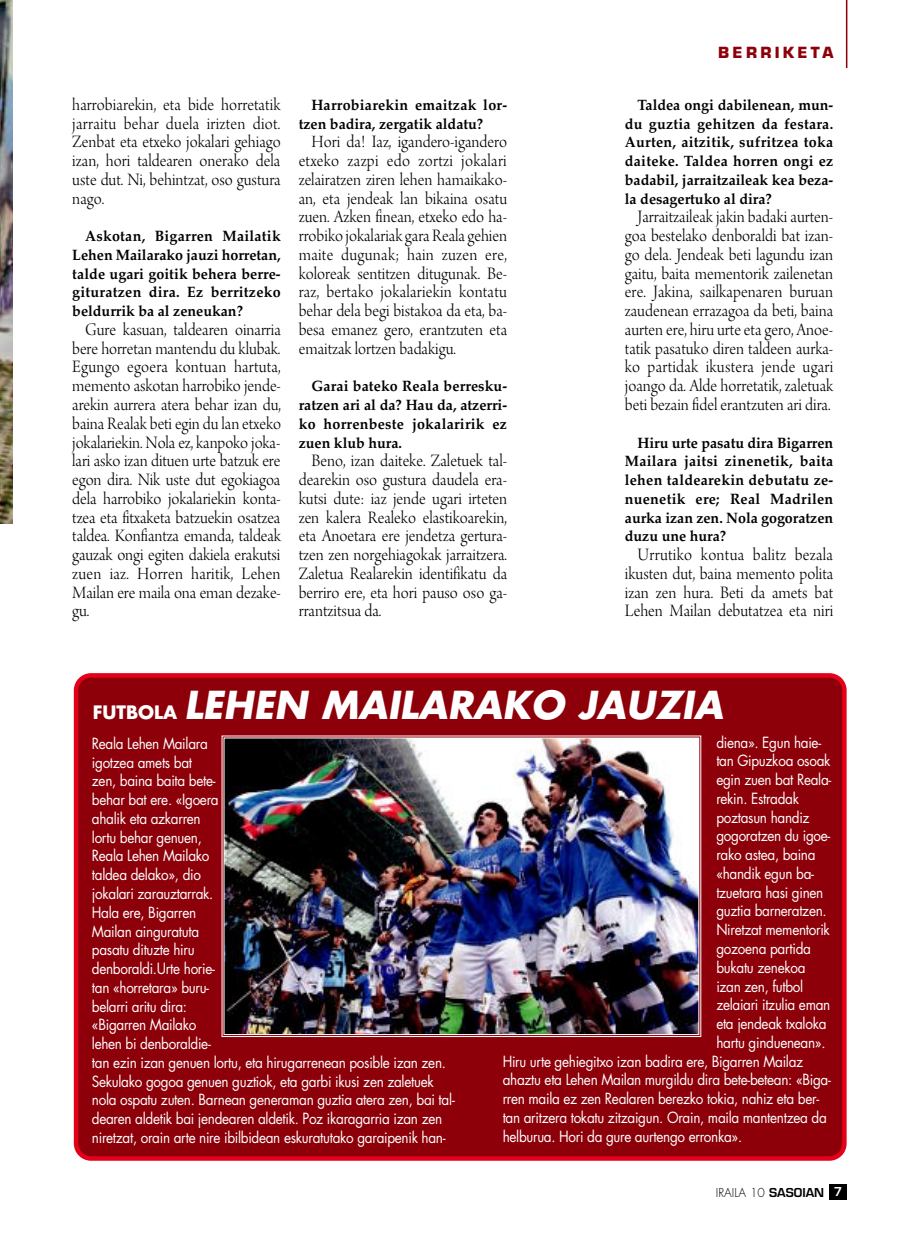
<style>
.page{position:relative;width:919px;height:1238px;background:#fff}
.page>*{position:absolute;margin:0;border:0;box-sizing:border-box;transform-origin:0 0}
.t1{font:italic 700 37.5px "Futura";color:#fff}
.t2{font:18.45px/18.8px "Arno Pro Light Display";color:#000;text-align:justify;scale:.95 1}
.t3{font:15px/18.8px "Futura";letter-spacing:-.02em;color:#fff;scale:.9 1}
.t4{font:700 15px/18.8px "Palatino";color:#000;text-align:justify;scale:.95 1}
.t5{font:700 15px/18.8px "Palatino";letter-spacing:.02em;color:#000;scale:.95 1}
.t6{font:700 15px "Eurostile";letter-spacing:.215em;color:#8d0009}
.t7{font:300 12px "Futura";color:#000}
.s1{font-style:normal;font-size:18px}
.s2{font-family:"Eurostile";font-weight:600}
.s3{font-family:"Eurostile";font-weight:600;color:#fff}
</style>
<div class="page">
<div style="left:74px;top:673px;width:772px;height:487px;background:#8d0009"></div>
<hr style="left:845px;top:0;width:2px;height:68px;background:#8d0009">
<img style="left:0;top:0;width:13px;height:523px">
<div style="left:829px;top:1184px;width:17px;height:15px;background:#000"></div>
<img style="left:225px;top:739px;width:472px;height:293px">
<div style="left:221px;top:735px;width:480px;height:301px;border:1px solid #fff"></div>
<div style="left:223px;top:737px;width:476px;height:297px;border:1px solid #fff"></div>
<p class="t2" style="left:72px;top:97px;width:221px">harrobiarekin, eta bide horretatik jarraitu behar duela irizten diot.<br>Zenbat eta etxeko jokalari gehiago izan, hori taldearen onerako dela uste dut. Ni, behintzat, oso gustura nago.</p>
<p class="t4" style="left:72px;top:226px;width:221px;text-indent:13px">Askotan, Bigarren Mailatik Lehen Mailarako jauzi horretan, talde ugari goitik behera berre&shy;gituratzen dira. Ez berritzeko beldurrik ba al zeneukan?</p>
<p class="t2" style="left:72px;top:322px;width:221px;text-indent:13px">Gure kasuan, taldearen oinarria bere horretan mantendu du klubak.<br>Egungo egoera kontuan hartuta, memento askotan harrobiko jende&shy;arekin aurrera atera behar izan du, baina Realak beti egin du lan etxeko jokalariekin. Nola ez, kanpoko joka&shy;lari asko izan dituen urte batzuk ere egon dira. Nik uste dut egokiagoa dela harrobiko jokalariekin konta&shy;tzea eta fitxaketa batzuekin osatzea taldea. Konfiantza emanda, taldeak gauzak ongi egiten dakiela erakutsi zuen iaz. Horren haritik, Lehen Mailan ere maila ona eman dezake&shy;gu.</p>
<p class="t5" style="left:299px;top:95px;width:221px;text-indent:13px">Harrobiarekin emaitzak lor&shy;tzen badira, zergatik aldatu?</p>
<p class="t2" style="left:299px;top:134px;width:221px;text-indent:13px">Hori da! Iaz, igandero-igandero etxeko zazpi edo zortzi jokalari zelairatzen ziren lehen hamaikako&shy;an, eta jendeak lan bikaina osatu zuen. Azken finean, etxeko edo ha&shy;rrobiko jokalariak gara Reala gehien maite dugunak; hain zuzen ere, koloreak sentitzen ditugunak. Be&shy;raz, bertako jokalariekin kontatu behar dela begi bistakoa da eta, ba&shy;besa emanez gero, erantzuten eta emaitzak lortzen badakigu.</p>
<p class="t4" style="left:299px;top:376px;width:221px;text-indent:13px">Garai bateko Reala berresku&shy;ratzen ari al da? Hau da, atzerri&shy;ko horrenbeste jokalaririk ez zuen klub hura.</p>
<p class="t2" style="left:299px;top:453px;width:221px;text-indent:13px">Beno, izan daiteke. Zaletuek tal&shy;dearekin oso gustura daudela era&shy;kutsi dute: iaz jende ugari irteten zen kalera Realeko elastikoarekin, eta Anoetara ere jendetza gertura&shy;tzen zen norgehiagokak jarraitzera.<br>Zaletua Realarekin identifikatu da berriro ere, eta hori pauso oso ga&shy;rrantzitsua da.</p>
<p class="t6" style="left:718px;top:47px;width:117px">BERRIKETA</p>
<p class="t4" style="left:624px;top:95px;width:221px;text-indent:13px">Taldea ongi dabilenean, mun&shy;du guztia gehitzen da festara.<br>Aurten, aitzitik, sufritzea toka daiteke. Taldea horren ongi ez badabil, jarraitzaileak kea beza&shy;la desagertuko al dira?</p>
<p class="t2" style="left:624px;top:209px;width:221px;text-indent:13px">Jarraitzaileak jakin badaki aurten&shy;goa bestelako denboraldi bat izan&shy;go dela. Jendeak beti lagundu izan gaitu, baita mementorik zailenetan ere. Jakina, sailkapenaren buruan zaudenean errazagoa da beti, baina aurten ere, hiru urte eta gero, Anoe&shy;tatik pasatuko diren taldeen aurka&shy;ko partidak ikustera jende ugari joango da. Alde horretatik, zaletuak beti bezain fidel erantzuten ari dira.</p>
<p class="t4" style="left:624px;top:433px;width:221px;text-indent:13px">Hiru urte pasatu dira Bigarren Mailara jaitsi zinenetik, baita lehen taldearekin debutatu ze&shy;nuenetik ere; Real Madrilen aurka izan zen. Nola gogoratzen duzu une hura?</p>
<p class="t2" style="left:624px;top:547px;width:221px;text-indent:13px">Urrutiko kontua balitz bezala ikusten dut, baina memento polita izan zen hura. Beti da amets bat Lehen Mailan debutatzea eta niri</p>
<h1 class="t1" style="left:93px;top:687px;width:631px"><span class="s1">FUTBOLA</span> LEHEN MAILARAKO JAUZIA</h1>
<p class="t3" style="left:716px;top:734px;width:118px">diena». Egun haie-</p>
<p class="t3" style="left:716px;top:752px;width:128px">tan Gipuzkoa osoak</p>
<p class="t3" style="left:716px;top:771px;width:129px">egin zuen bat Reala-</p>
<p class="t3" style="left:716px;top:790px;width:93px">rekin. Estradak</p>
<p class="t3" style="left:716px;top:809px;width:105px">poztasun handiz</p>
<p class="t3" style="left:716px;top:827px;width:128px">gogoratzen du igoe-</p>
<p class="t3" style="left:716px;top:846px;width:112px">rako astea, baina</p>
<p class="t3" style="left:716px;top:865px;width:110px">«handik egun ba-</p>
<p class="t3" style="left:716px;top:884px;width:120px">tzuetara hasi ginen</p>
<p class="t3" style="left:716px;top:902px;width:124px">guztia barneratzen.</p>
<p class="t3" style="left:716px;top:921px;width:128px">Niretzat mementorik</p>
<p class="t3" style="left:716px;top:940px;width:107px">gozoena partida</p>
<p class="t3" style="left:716px;top:959px;width:101px">bukatu zenekoa</p>
<p class="t3" style="left:716px;top:977px;width:98px">izan zen, futbol</p>
<p class="t3" style="left:716px;top:996px;width:128px">zelaiari itzulia eman</p>
<p class="t3" style="left:716px;top:1015px;width:124px">eta jendeak txaloka</p>
<p class="t3" style="left:716px;top:1034px;width:123px">hartu ginduenean».</p>
<p class="t3" style="left:502px;top:1052px;width:335px">Hiru urte gehiegitxo izan badira ere, Bigarren Mailaz</p>
<p class="t3" style="left:502px;top:1071px;width:366px">ahaztu eta Lehen Mailan murgildu dira bete-betean: «Biga-</p>
<p class="t3" style="left:502px;top:1090px;width:353px">rren maila ez zen Realaren berezko tokia, nahiz eta ber-</p>
<p class="t3" style="left:502px;top:1109px;width:361px">tan aritzera tokatu zitzaigun. Orain, maila mantentzea da</p>
<p class="t3" style="left:502px;top:1127px;width:268px">helburua. Hori da gure aurtengo erronka».</p>
<p class="t3" style="left:92px;top:735px;width:404px">Reala Lehen Mailara<br>igotzea amets bat<br>zen, baina baita bete-<br>behar bat ere. «Igoera<br>ahalik eta azkarren<br>lortu behar genuen,<br>Reala Lehen Mailako<br>taldea delako», dio<br>jokalari zarauztarrak.<br>Hala ere, Bigarren<br>Mailan ainguratuta<br>pasatu dituzte hiru<br>denboraldi.Urte horie-<br>tan «horretara» buru-<br>belarri aritu dira:<br>«Bigarren Mailako<br>lehen bi denboraldie-<br>tan ezin izan genuen lortu, eta hirugarrenean posible izan zen.<br>Sekulako gogoa genuen guztiok, eta garbi ikusi zen zaletuek nola ospatu zuten. Barnean generaman guztia atera zen, bai tal&shy;dearen aldetik bai jendearen aldetik. Poz ikaragarria izan zen niretzat, orain arte nire ibilbidean eskuratutako garaipenik han-</p>
<p class="t7" style="left:715px;top:1186px;width:128px">IRAILA 10 <span class="s2">SASOIAN</span> <span class="s3">7</span></p>
</div>
